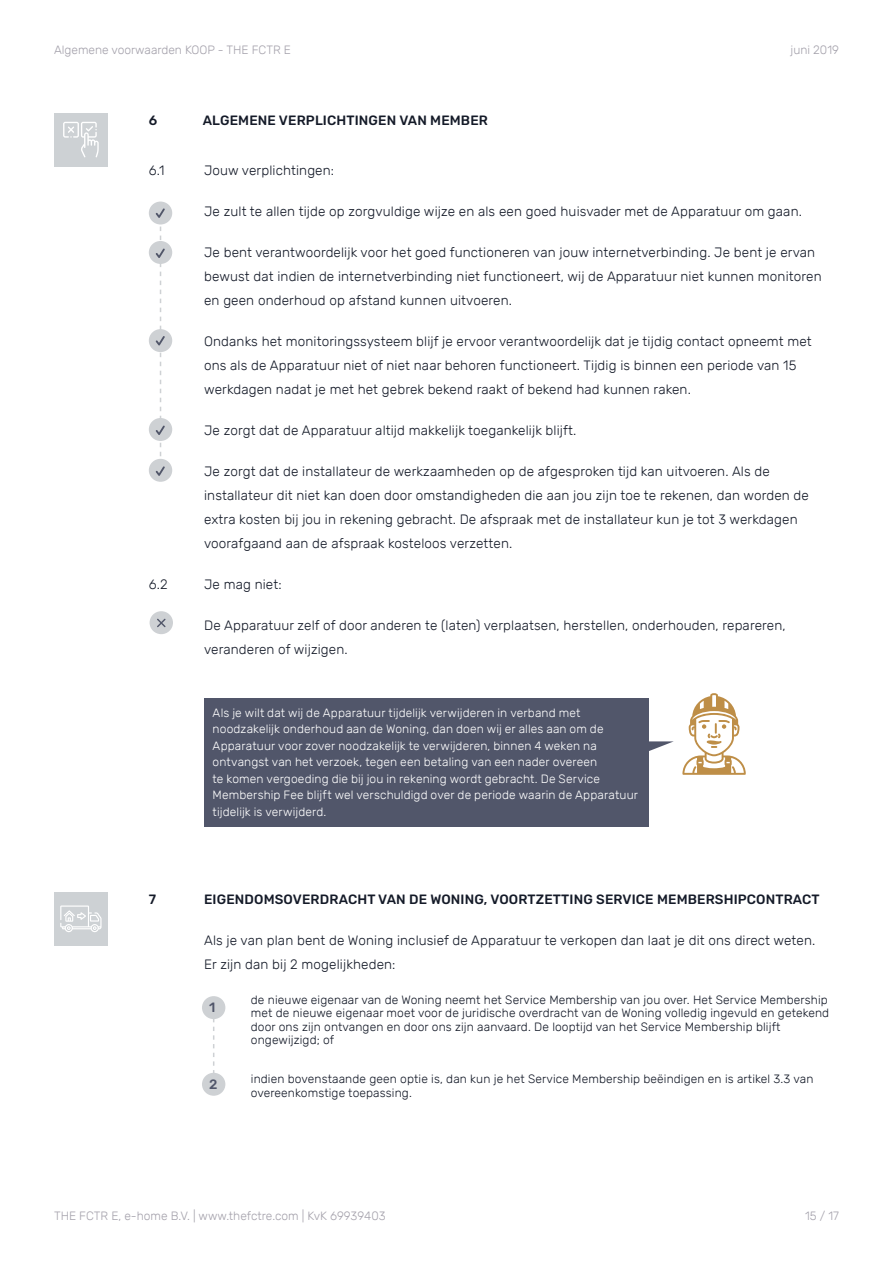
<style>
.page{position:relative;width:893px;height:1263px;background:#fff}
.page>*{position:absolute;margin:0;border:0;box-sizing:border-box;transform-origin:0 0}
.t1{font:300 13.5px/24px "Rubik";letter-spacing:.01em;color:#141a28}
.t2{font:500 13.5px "Rubik";letter-spacing:.01em;color:#141a28}
.t3{font:500 13.5px "Rubik";color:#51566a}
.t4{font:300 12px/16.5px "Rubik";letter-spacing:.01em;color:#fff}
.t5{font:300 12px/13.5px "Rubik";letter-spacing:.01em;color:#141a28}
.t6{font:300 12px "Rubik";color:#a4a1ab}
</style>
<div class="page">
<div style="left:149px;top:202px;width:23px;height:22px;background:#ced1d4;border-radius:50%"></div>
<div style="left:149px;top:241px;width:23px;height:23px;background:#ced1d4;border-radius:50%"></div>
<div style="left:149px;top:329px;width:23px;height:23px;background:#ced1d4;border-radius:50%"></div>
<div style="left:149px;top:418px;width:23px;height:23px;background:#ced1d4;border-radius:50%"></div>
<div style="left:150px;top:611px;width:23px;height:23px;background:#ced1d4;border-radius:50%"></div>
<svg style="left:157px;top:619px;width:9px;height:8px"></svg>
<div style="left:149px;top:459px;width:23px;height:23px;background:#ced1d4;border-radius:50%"></div>
<svg style="left:156px;top:208px;width:9px;height:268px"></svg>
<div style="left:54px;top:113px;width:54px;height:53px;background:#cdd1d4"></div>
<svg style="left:63px;top:122px;width:36px;height:35px"></svg>
<div style="left:54px;top:892px;width:54px;height:54px;background:#cdd1d4"></div>
<svg style="left:60px;top:905px;width:42px;height:27px"></svg>
<svg style="left:682px;top:693px;width:64px;height:82px"></svg>
<div style="left:204px;top:698px;width:444px;height:128px;background:#51566a"></div>
<svg style="left:648px;top:741px;width:26px;height:10px"></svg>
<svg style="left:213px;top:1019px;width:1px;height:54px"></svg>
<div style="left:202px;top:996px;width:23px;height:23px;background:#ced1d4;border-radius:50%"></div>
<div style="left:202px;top:1073px;width:23px;height:23px;background:#ced1d4;border-radius:50%"></div>
<p class="t6" style="left:54px;top:43px;width:238px">Algemene voorwaarden KOOP - THE FCTR E</p>
<p class="t6" style="left:790px;top:43px;width:50px">juni 2019</p>
<p class="t2" style="left:149px;top:113px;width:10px">6</p>
<p class="t2" style="left:203px;top:113px;width:287px">ALGEMENE VERPLICHTINGEN VAN MEMBER</p>
<p class="t1" style="left:149px;top:158px;width:17px">6.1</p>
<p class="t1" style="left:204px;top:158px;width:132px">Jouw verplichtingen:</p>
<p class="t1" style="left:204px;top:200px;width:599px">Je zult te allen tijde op zorgvuldige wijze en als een goed huisvader met de Apparatuur om gaan.</p>
<p class="t1" style="left:204px;top:241px;width:619px">Je bent verantwoordelijk voor het goed functioneren van jouw internetverbinding. Je bent je ervan bewust dat indien de internetverbinding niet functioneert, wij de Apparatuur niet kunnen monitoren en geen onderhoud op afstand kunnen uitvoeren.</p>
<p class="t1" style="left:204px;top:330px;width:609px">Ondanks het monitoringssysteem blijf je ervoor verantwoordelijk dat je tijdig contact opneemt met ons als de Apparatuur niet of niet naar behoren functioneert. Tijdig is binnen een periode van 15 werkdagen nadat je met het gebrek bekend raakt of bekend had kunnen raken.</p>
<p class="t1" style="left:204px;top:419px;width:374px">Je zorgt dat de Apparatuur altijd makkelijk toegankelijk blijft.</p>
<p class="t1" style="left:204px;top:460px;width:606px">Je zorgt dat de installateur de werkzaamheden op de afgesproken tijd kan uitvoeren. Als de installateur dit niet kan doen door omstandigheden die aan jou zijn toe te rekenen, dan worden de extra kosten bij jou in rekening gebracht. De afspraak met de installateur kun je tot 3 werkdagen voorafgaand aan de afspraak kosteloos verzetten.</p>
<p class="t1" style="left:149px;top:573px;width:20px">6.2</p>
<p class="t1" style="left:204px;top:573px;width:79px">Je mag niet:</p>
<p class="t1" style="left:204px;top:614px;width:583px">De Apparatuur zelf of door anderen te (laten) verplaatsen, herstellen, onderhouden, repareren, veranderen of wijzigen.</p>
<p class="t4" style="left:213px;top:705px;width:427px">Als je wilt dat wij de Apparatuur tijdelijk verwijderen in verband met noodzakelijk onderhoud aan de Woning, dan doen wij er alles aan om de Apparatuur voor zover noodzakelijk te verwijderen, binnen 4 weken na ontvangst van het verzoek, tegen een betaling van een nader overeen<br>te komen vergoeding die bij jou in rekening wordt gebracht. De Service Membership Fee blijft wel verschuldigd over de periode waarin de Apparatuur tijdelijk is verwijderd.</p>
<p class="t2" style="left:149px;top:892px;width:9px">7</p>
<p class="t2" style="left:204px;top:892px;width:617px">EIGENDOMSOVERDRACHT VAN DE WONING, VOORTZETTING SERVICE MEMBERSHIPCONTRACT</p>
<p class="t1" style="left:204px;top:929px;width:613px">Als je van plan bent de Woning inclusief de Apparatuur te verkopen dan laat je dit ons direct weten.<br>Er zijn dan bij 2 mogelijkheden:</p>
<p class="t5" style="left:251px;top:993px;width:580px">de nieuwe eigenaar van de Woning neemt het Service Membership van jou over. Het Service Membership met de nieuwe eigenaar moet voor de juridische overdracht van de Woning volledig ingevuld en getekend door ons zijn ontvangen en door ons zijn aanvaard. De looptijd van het Service Membership blijft ongewijzigd; of</p>
<p class="t5" style="left:251px;top:1073px;width:564px">indien bovenstaande geen optie is, dan kun je het Service Membership beëindigen en is artikel 3.3 van overeenkomstige toepassing.</p>
<p class="t3" style="left:209px;top:1000px;width:8px">1</p>
<p class="t3" style="left:209px;top:1076px;width:10px">2</p>
<p class="t6" style="left:54px;top:1209px;width:333px">THE FCTR E, e-home B.V. | www.thefctre.com | KvK 69939403</p>
<p class="t6" style="left:805px;top:1209px;width:35px">15 / 17</p>
</div>
